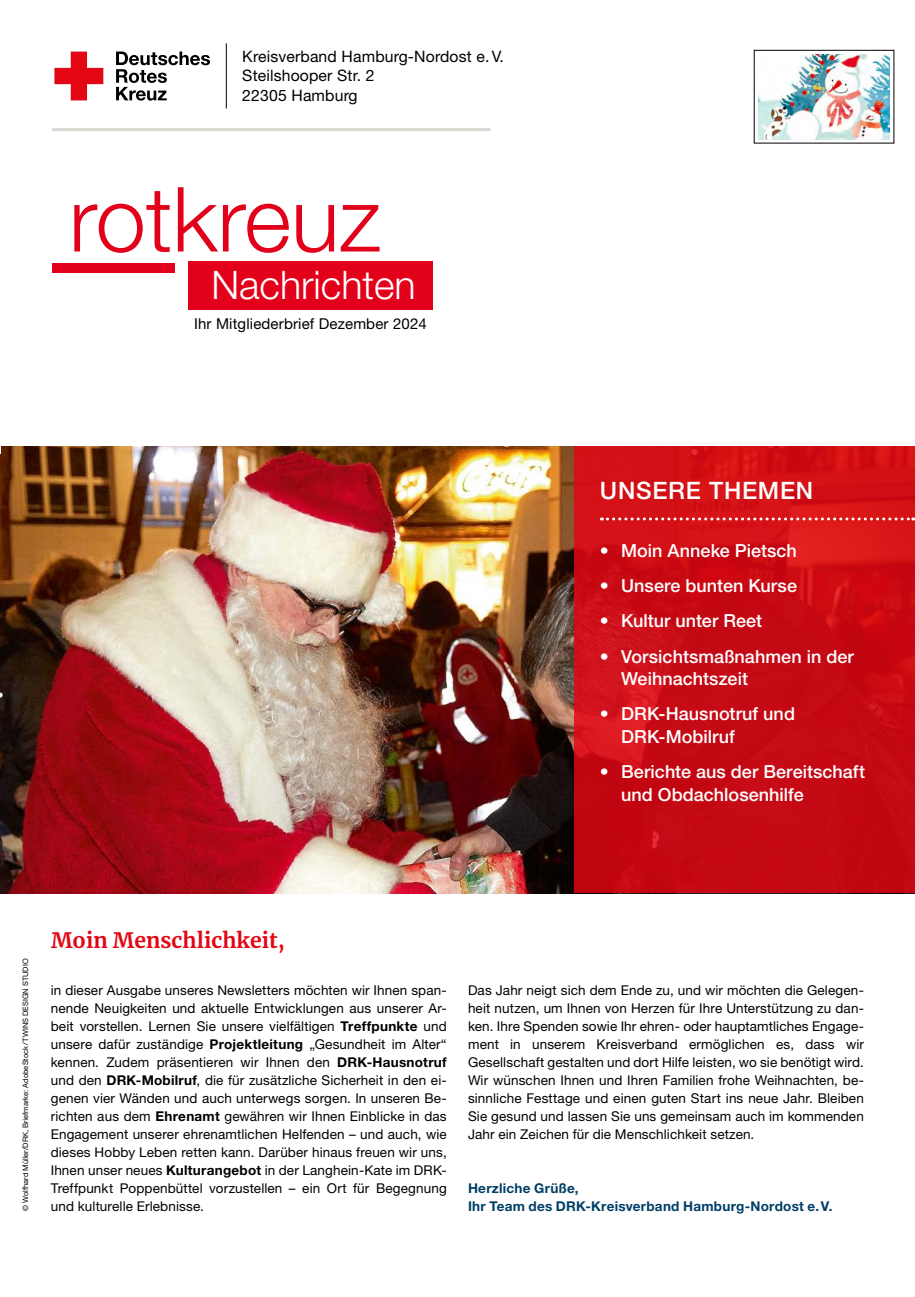
<style>
.page{position:relative;width:915px;height:1297px;background:#fff}
.page>*{position:absolute;margin:0;border:0;box-sizing:border-box;transform-origin:0 0}
.t1{font:300 90px "Helvetica Neue LT Std";color:#e2001a}
.t2{font:300 39.3px "Helvetica Neue LT Pro";color:#fff}
.t3{font:500 24px "Helvetica Neue LT Pro";letter-spacing:.03em;color:#fff}
.t4{font:700 21px "Merriweather";color:#e30613}
.t5{font:500 18px/22.5px "Helvetica Neue LT Pro";color:#fff}
.t6{font:15.75px "Helvetica Neue LT Pro";letter-spacing:.01em;color:#000}
.t7{font:15px "Helvetica Neue LT Pro";letter-spacing:.01em;color:#000}
.MGB_Copy{font:13.5px/18px "Helvetica Neue LT Pro";letter-spacing:.01em;color:#000;text-align:justify}
.MGB_Info{font:700 13.5px "Helvetica Neue LT Pro";letter-spacing:.02em;color:#003e66}
.MGB_Fotocredits{font:7.5px "Helvetica Neue LT Pro";color:#000}
.s1{font-weight:700}
</style>
<div class="page">
<img style="left:0;top:446px;width:574px;height:447px">
<svg style="left:54px;top:52px;width:49px;height:48px"></svg>
<svg style="left:116px;top:52px;width:94px;height:49px"></svg>
<hr style="left:52px;top:128px;width:438px;height:3px;background:#dad9d3">
<hr style="left:226px;top:43px;width:1px;height:65px;background:#000">
<div style="left:188px;top:261px;width:244px;height:49px;background:#e2001a"></div>
<div style="left:52px;top:263px;width:122px;height:9px;background:#e2001a"></div>
<div style="left:753px;top:50px;width:140px;height:93px;border:1px solid #000"></div>
<svg style="left:574px;top:446px;width:340px;height:447px;background:#ca0b14"></svg>
<svg style="left:601px;top:517px;width:312px;height:3px"></svg>
<img style="left:758px;top:54px;width:131px;height:85px">
<p class="t6" style="left:242px;top:47px;width:263px">Kreisverband Hamburg-Nordost e.V.</p>
<p class="t6" style="left:242px;top:66px;width:134px">Steilshooper Str. 2</p>
<p class="t6" style="left:242px;top:85px;width:117px">22305 Hamburg</p>
<p class="t1" style="left:69px;top:164px;width:313px">rotkreuz</p>
<p class="t2" style="left:211px;top:261px;width:206px">Nachrichten</p>
<p class="t7" style="left:194px;top:314px;width:234px">Ihr Mitgliederbrief Dezember 2024</p>
<p class="t3" style="left:599px;top:476px;width:215px">UNSERE THEMEN</p>
<p class="t5" style="left:599px;top:539px;width:198px">• Moin Anneke Pietsch</p>
<p class="t5" style="left:599px;top:574px;width:198px">• Unsere bunten Kurse</p>
<p class="t5" style="left:599px;top:609px;width:164px">• Kultur unter Reet</p>
<p class="t5" style="left:621px;top:645px;width:234px;text-indent:-21px">• Vorsichtsmaßnahmen in der<br>Weihnachtszeit</p>
<p class="t5" style="left:621px;top:702px;width:175px;text-indent:-21px">• DRK-Hausnotruf und<br>DRK-Mobilruf</p>
<p class="t5" style="left:621px;top:760px;width:245px;text-indent:-21px">• Berichte aus der Bereitschaft und Obdachlosenhilfe</p>
<p class="MGB_Fotocredits" style="left:21px;top:1211px;width:253px;rotate:-90deg">© Wolfhard Müller/DRK, Briefmarke: AdobeStock/TWINS DESIGN STUDIO</p>
<p class="t4" style="left:51px;top:925px;width:235px">Moin Menschlichkeit,</p>
<p class="MGB_Copy" style="left:51px;top:980px;width:397px">in dieser Ausgabe unseres Newsletters möchten wir Ihnen span&shy;nende Neuigkeiten und aktuelle Entwicklungen aus unserer Ar&shy;beit vorstellen. Lernen Sie unsere vielfältigen <span class="s1">Treffpunkte</span> und unsere dafür zuständige <span class="s1">Projektleitung</span> „Gesundheit im Alter“ kennen. Zudem präsentieren wir Ihnen den <span class="s1">DRK-Hausnotruf </span>und den <span class="s1">DRK-Mobilruf</span>, die für zusätzliche Sicherheit in den ei&shy;genen vier Wänden und auch unterwegs sorgen. In unseren Be&shy;richten aus dem <span class="s1">Ehrenamt</span> gewähren wir Ihnen Einblicke in das Engagement unserer ehrenamtlichen Helfenden – und auch, wie dieses Hobby Leben retten kann. Darüber hinaus freuen wir uns, Ihnen unser neues <span class="s1">Kulturangebot</span> in der Langhein-Kate im DRK-Treffpunkt Poppenbüttel vorzustellen – ein Ort für Begegnung und kulturelle Erlebnisse.</p>
<p class="MGB_Copy" style="left:468px;top:980px;width:397px">Das Jahr neigt sich dem Ende zu, und wir möchten die Gelegen&shy;heit nutzen, um Ihnen von Herzen für Ihre Unterstützung zu dan&shy;ken. Ihre Spenden sowie Ihr ehren- oder hauptamtliches Engage&shy;ment in unserem Kreisverband ermöglichen es, dass wir Gesellschaft gestalten und dort Hilfe leisten, wo sie benötigt wird.<br>Wir wünschen Ihnen und Ihren Familien frohe Weihnachten, be&shy;sinnliche Festtage und einen guten Start ins neue Jahr. Bleiben Sie gesund und lassen Sie uns gemeinsam auch im kommenden Jahr ein Zeichen für die Menschlichkeit setzen.</p>
<p class="MGB_Info" style="left:468px;top:1179px;width:112px">Herzliche Grüße,</p>
<p class="MGB_Info" style="left:468px;top:1197px;width:366px">Ihr Team des DRK-Kreisverband Hamburg-Nordost e.V.</p>
</div>
